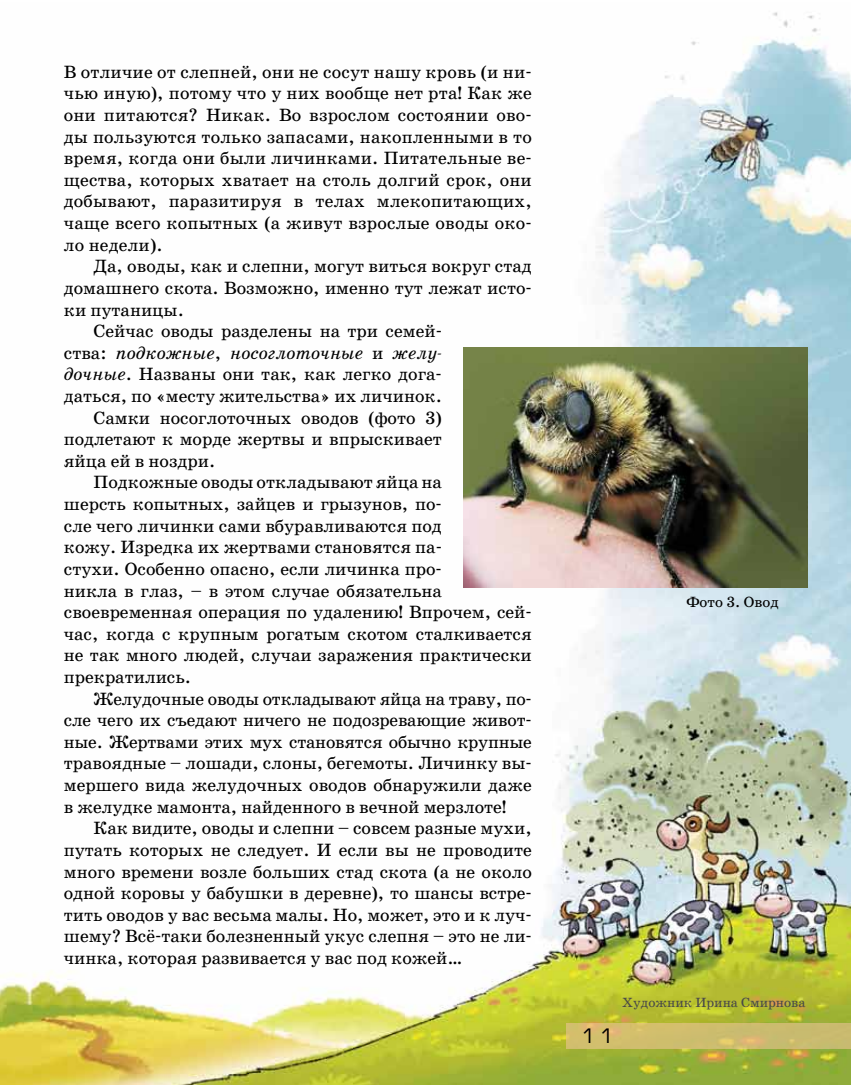
<style>
.page{position:relative;width:851px;height:1085px;background:#fff}
.page>*{position:absolute;margin:0;border:0;box-sizing:border-box;transform-origin:0 0}
.t1{font:21px "Europe Ext";color:#000}
.t2{font:18px/21.6px "School Book C";color:#000;text-align:justify}
.t3{font:italic 18px "School Book C";color:#000}
.t4{font:15px "School Book C";color:#000}
.t5{font:13.5px "School Book AC";color:#484848}
.s1{font-style:normal}
.s2{font-style:italic}
</style>
<div class="page">
<img style="left:0;top:12px;width:850px;height:1072px">
<svg style="left:566px;top:1023px;width:284px;height:25px;background:#cfbc6e"></svg>
<img style="left:463px;top:348px;width:344px;height:239px">
<p class="t2" style="left:64px;top:61px;width:469px">В отличие от слепней, они не сосут нашу кровь (и ни&shy;чью иную), потому что у них вообще нет рта! Как же они питаются? Никак. Во взрослом состоянии ово&shy;ды пользуются только запасами, накопленными в то время, когда они были личинками. Питательные ве&shy;щества, которых хватает на столь долгий срок, они добывают, паразитируя в телах млекопитающих, чаще всего копытных (а живут взрослые оводы око&shy;ло недели).</p>
<p class="t2" style="left:94px;top:255px;width:439px">Да, оводы, как и слепни, могут виться вокруг стад</p>
<p class="t2" style="left:64px;top:277px;width:469px">домашнего скота. Возможно, именно тут лежат исто-</p>
<p class="t2" style="left:64px;top:299px;width:122px">ки путаницы.</p>
<p class="t2" style="left:94px;top:320px;width:350px">Сейчас оводы разделены на три семей-</p>
<p class="t3" style="left:64px;top:342px;width:379px"><span class="s1">ства:</span> подкожные<span class="s1">,</span> носоглоточные <span class="s1">и</span> желу-</p>
<p class="t2" style="left:64px;top:363px;width:379px"><span class="s2">дочные</span>. Названы они так, как легко дога-</p>
<p class="t2" style="left:64px;top:385px;width:379px">даться, по «месту жительства» их личинок.</p>
<p class="t2" style="left:94px;top:407px;width:350px">Самки носоглоточных оводов (фото 3)</p>
<p class="t2" style="left:64px;top:428px;width:379px">подлетают к морде жертвы и впрыскивает</p>
<p class="t2" style="left:64px;top:450px;width:153px">яйца ей в ноздри.</p>
<p class="t2" style="left:94px;top:471px;width:350px">Подкожные оводы откладывают яйца на</p>
<p class="t2" style="left:64px;top:493px;width:379px">шерсть копытных, зайцев и грызунов, по-</p>
<p class="t2" style="left:64px;top:515px;width:379px">сле чего личинки сами вбуравливаются под</p>
<p class="t2" style="left:64px;top:536px;width:379px">кожу. Изредка их жертвами становятся па-</p>
<p class="t2" style="left:64px;top:558px;width:379px">стухи. Особенно опасно, если личинка про-</p>
<p class="t2" style="left:64px;top:579px;width:379px">никла в глаз, – в этом случае обязательна</p>
<p class="t2" style="left:64px;top:601px;width:469px">своевременная операция по удалению! Впрочем, сей-</p>
<p class="t2" style="left:64px;top:623px;width:469px">час, когда с крупным рогатым скотом сталкивается</p>
<p class="t2" style="left:64px;top:644px;width:469px">не так много людей, случаи заражения практически</p>
<p class="t2" style="left:64px;top:666px;width:129px">прекратились.</p>
<p class="t2" style="left:94px;top:687px;width:439px">Желудочные оводы откладывают яйца на траву, по-</p>
<p class="t2" style="left:64px;top:709px;width:469px">сле чего их съедают ничего не подозревающие живот-</p>
<p class="t2" style="left:64px;top:731px;width:469px">ные. Жертвами этих мух становятся обычно крупные</p>
<p class="t2" style="left:64px;top:752px;width:469px">травоядные – лошади, слоны, бегемоты. Личинку вы-</p>
<p class="t2" style="left:64px;top:774px;width:469px">мершего вида желудочных оводов обнаружили даже</p>
<p class="t2" style="left:64px;top:795px;width:444px">в желудке мамонта, найденного в вечной мерзлоте!</p>
<p class="t2" style="left:94px;top:817px;width:439px">Как видите, оводы и слепни – совсем разные мухи,</p>
<p class="t2" style="left:64px;top:839px;width:469px">путать которых не следует. И если вы не проводите</p>
<p class="t2" style="left:64px;top:860px;width:469px">много времени возле больших стад скота (а не около</p>
<p class="t2" style="left:64px;top:882px;width:469px">одной коровы у бабушки в деревне), то шансы встре-</p>
<p class="t2" style="left:64px;top:903px;width:469px">тить оводов у вас весьма малы. Но, может, это и к луч-</p>
<p class="t2" style="left:64px;top:925px;width:469px">шему? Всё-таки болезненный укус слепня – это не ли-</p>
<p class="t2" style="left:64px;top:947px;width:400px">чинка, которая развивается у вас под кожей…</p>
<p class="t4" style="left:686px;top:594px;width:94px">Фото 3. Овод</p>
<p class="t1" style="left:579px;top:1024px;width:38px">11</p>
<p class="t5" style="left:622px;top:995px;width:185px">Художник Ирина Смирнова</p>
</div>
